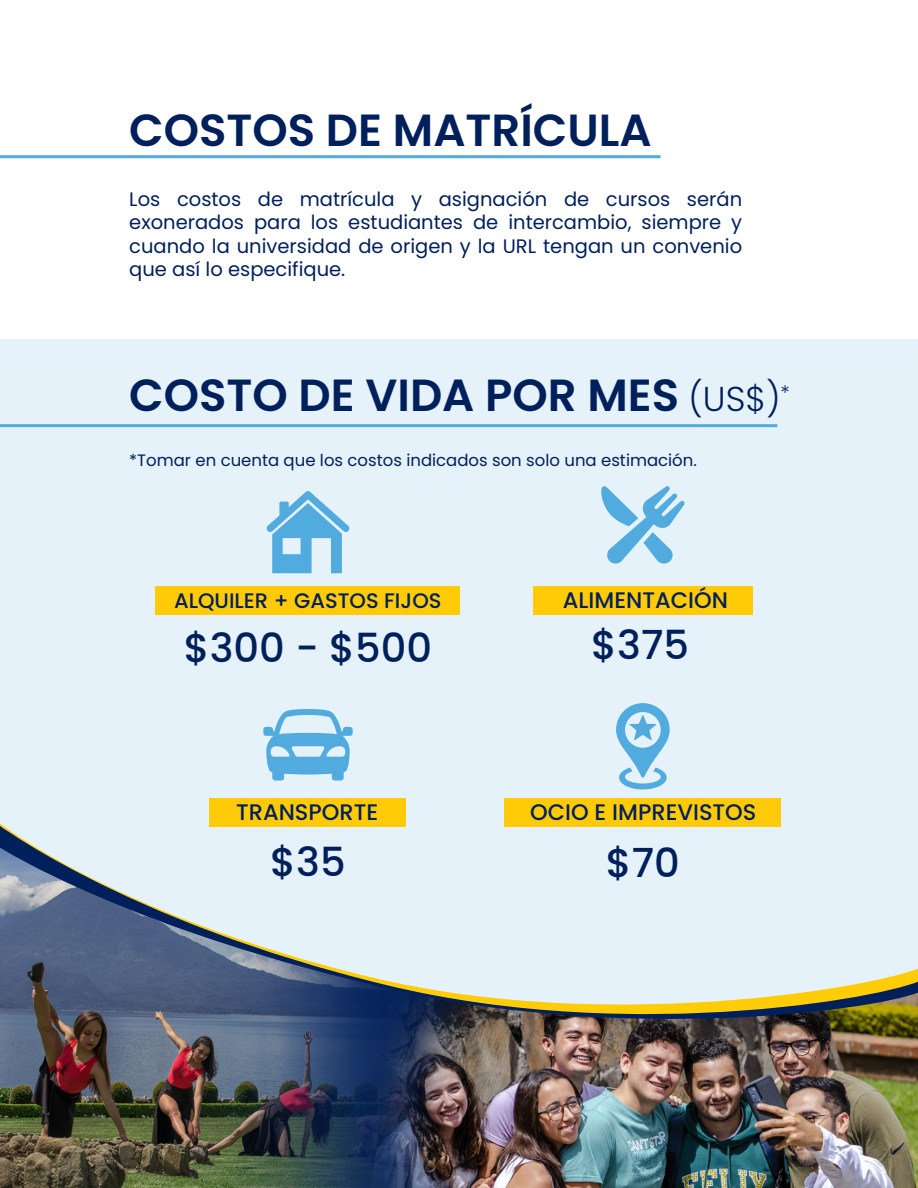
<style>
.page{position:relative;width:918px;height:1188px;background:#fff}
.page>*{position:absolute;margin:0;border:0;box-sizing:border-box;transform-origin:0 0}
.t1{font:600 45px "Poppins";color:#00205c}
.t2{font:500 40.05px "Poppins";color:#00205c}
.t3{font:500 22.5px "Poppins";color:#00205c}
.t4{font:500 21px "Poppins";color:#00205c}
.t5{font:19.5px/23.4px "Poppins";color:#00205c;text-align:justify}
.t6{font:16.5px "Poppins";color:#00205c}
.s1{font-weight:300;font-size:34.5px}
</style>
<div class="page">
<div style="left:0;top:340px;width:918px;height:816px;background:#e5f2fa"></div>
<div style="left:156px;top:587px;width:304px;height:28px;background:#ffcb08"></div>
<div style="left:210px;top:798px;width:196px;height:28px;background:#ffcb08"></div>
<div style="left:533px;top:587px;width:220px;height:28px;background:#ffcb08"></div>
<div style="left:505px;top:798px;width:276px;height:28px;background:#ffcb08"></div>
<hr style="left:0;top:155px;width:661px;height:3px;background:#51abdf">
<hr style="left:0;top:424px;width:777px;height:3px;background:#51abdf">
<svg style="left:601px;top:486px;width:84px;height:78px"></svg>
<svg style="left:616px;top:703px;width:54px;height:86px"></svg>
<svg style="left:263px;top:709px;width:90px;height:72px"></svg>
<svg style="left:267px;top:491px;width:82px;height:82px"></svg>
<img style="left:665px;top:973px;width:253px;height:215px">
<img style="left:0;top:848px;width:665px;height:340px">
<h1 class="t1" style="left:129px;top:104px;width:524px">COSTOS DE MATRÍCULA</h1>
<p class="t5" style="left:129px;top:188px;width:614px">Los costos de matrícula y asignación de cursos serán exonerados para los estudiantes de intercambio, siempre y cuando la universidad de origen y la URL tengan un convenio que así lo especifique.</p>
<h1 class="t1" style="left:129px;top:370px;width:662px">COSTO DE VIDA POR MES <span class="s1">(US$)</span><sup>*</sup></h1>
<p class="t6" style="left:129px;top:450px;width:569px">*Tomar en cuenta que los costos indicados son solo una estimación.</p>
<p class="t4" style="left:174px;top:588px;width:269px">ALQUILER + GASTOS FIJOS</p>
<h2 class="t2" style="left:184px;top:625px;width:250px">$300 - $500</h2>
<p class="t3" style="left:236px;top:799px;width:144px">TRANSPORTE</p>
<h2 class="t2" style="left:270px;top:839px;width:77px">$35</h2>
<p class="t3" style="left:563px;top:587px;width:167px">ALIMENTACIÓN</p>
<h2 class="t2" style="left:591px;top:622px;width:99px">$375</h2>
<p class="t3" style="left:530px;top:799px;width:228px">OCIO E IMPREVISTOS</p>
<h2 class="t2" style="left:606px;top:839px;width:76px">$70</h2>
</div>
